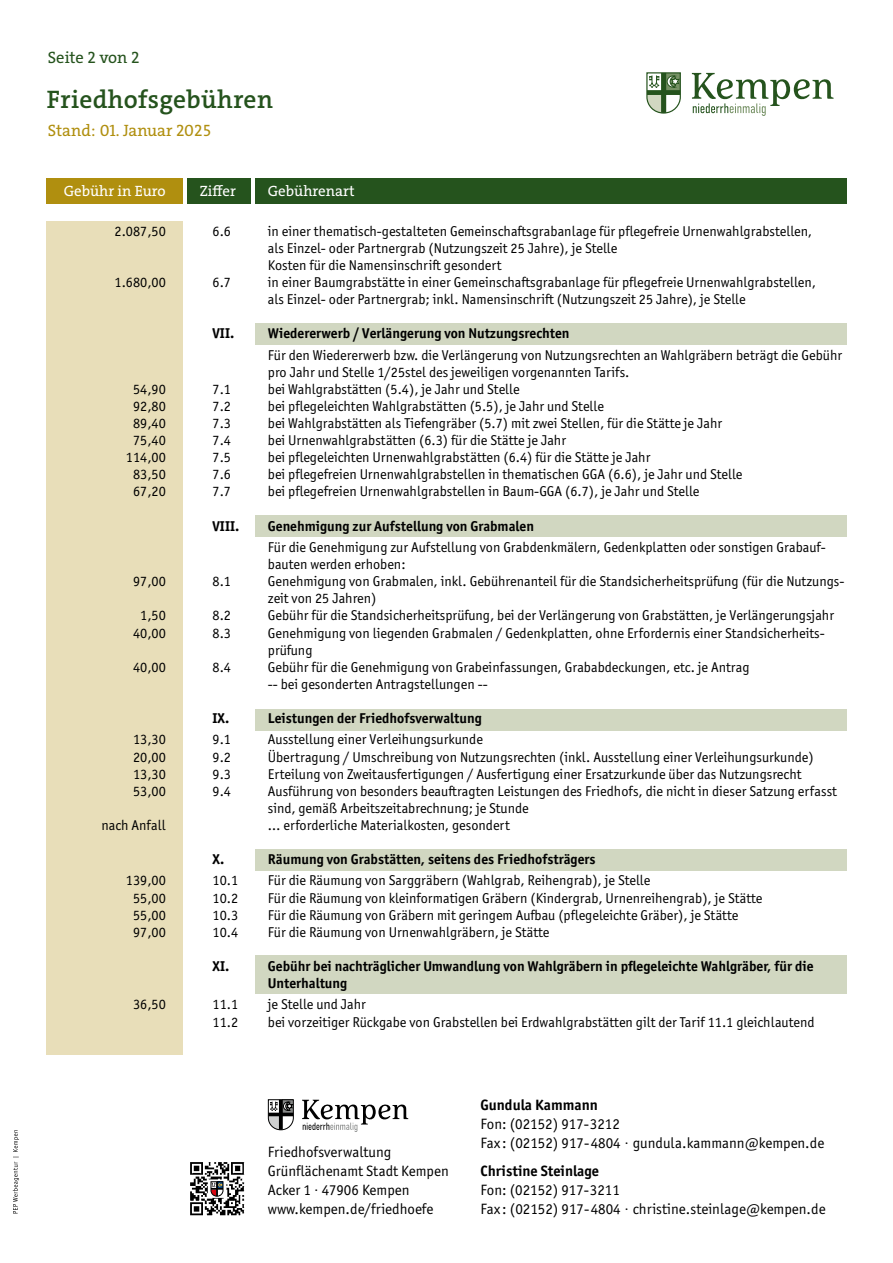
<style>
.page{position:relative;width:893px;height:1263px;background:#fff}
.page>*{position:absolute;margin:0;border:0;box-sizing:border-box;transform-origin:0 0}
.t1{font:600 25.5px "The Serif";letter-spacing:.015em;color:#25531d}
.t2{font:16.5px "The Serif";color:#b08f0f}
.t3{font:16.5px "The Serif";letter-spacing:-.005em;color:#25531d}
.t4{font:15px/19px "Officina Sans ITC Pro";color:#000}
.t5{font:700 15px "Officina Sans ITC Pro";color:#000}
.t6{font:15px "The Serif";color:#fff}
.t7{font:14.25px/17.1px "Officina Sans ITC Pro";color:#000}
.t8{font:700 14.25px/17.1px "Officina Sans ITC Pro";color:#000}
</style>
<div class="page">
<div style="left:47px;top:179px;width:136px;height:25px;background:#b08f0f"></div>
<div style="left:187px;top:179px;width:64px;height:25px;background:#25531d"></div>
<div style="left:255px;top:179px;width:591px;height:25px;background:#25531d"></div>
<div style="left:47px;top:221px;width:136px;height:833px;background:#e8deb9"></div>
<div style="left:255px;top:323px;width:591px;height:21px;background:#d1d7c1"></div>
<div style="left:255px;top:516px;width:591px;height:21px;background:#d1d7c1"></div>
<div style="left:255px;top:956px;width:591px;height:38px;background:#d1d7c1"></div>
<div style="left:255px;top:709px;width:591px;height:21px;background:#d1d7c1"></div>
<div style="left:255px;top:849px;width:591px;height:22px;background:#d1d7c1"></div>
<svg style="left:692px;top:73px;width:142px;height:43px"></svg>
<svg style="left:646px;top:72px;width:35px;height:42px"></svg>
<svg style="left:302px;top:1100px;width:106px;height:32px"></svg>
<svg style="left:267px;top:1099px;width:27px;height:32px"></svg>
<svg style="left:13px;top:1130px;width:6px;height:83px"></svg>
<img style="left:190px;top:1162px;width:54px;height:54px">
<svg style="left:211px;top:1181px;width:12px;height:15px"></svg>
<p class="t3" style="left:48px;top:47px;width:93px">Seite 2 von 2</p>
<h1 class="t1" style="left:47px;top:83px;width:228px">Friedhofsgebühren</h1>
<p class="t2" style="left:48px;top:119px;width:164px">Stand: 01. Januar 2025</p>
<p class="t6" style="left:64px;top:181px;width:103px">Gebühr in Euro</p>
<p class="t6" style="left:200px;top:181px;width:38px">Ziffer</p>
<p class="t6" style="left:268px;top:181px;width:88px">Gebührenart</p>
<p class="t7" style="left:115px;top:222px;width:53px">2.087,50</p>
<p class="t7" style="left:213px;top:222px;width:20px">6.6</p>
<p class="t7" style="left:268px;top:222px;width:546px">in einer thematisch-gestalteten Gemeinschaftsgrabanlage für pflegefreie Urnenwahlgrabstellen, als Einzel- oder Partnergrab (Nutzungszeit 25 Jahre), je Stelle<br>Kosten für die Namensinschrift gesondert</p>
<p class="t7" style="left:115px;top:274px;width:53px">1.680,00</p>
<p class="t7" style="left:213px;top:274px;width:20px">6.7</p>
<p class="t7" style="left:268px;top:274px;width:550px">in einer Baumgrabstätte in einer Gemeinschaftsgrabanlage für pflegefreie Urnenwahlgrabstellen, als Einzel- oder Partnergrab; inkl. Namensinschrift (Nutzungszeit 25 Jahre), je Stelle</p>
<p class="t8" style="left:213px;top:325px;width:23px">VII.</p>
<p class="t8" style="left:268px;top:325px;width:303px">Wiedererwerb / Verlängerung von Nutzungsrechten</p>
<p class="t7" style="left:268px;top:346px;width:576px">Für den Wiedererwerb bzw. die Verlängerung von Nutzungsrechten an Wahlgräbern beträgt die Gebühr pro Jahr und Stelle 1/25stel des jeweiligen vorgenannten Tarifs.</p>
<p class="t7" style="left:133px;top:380px;width:34px">54,90</p>
<p class="t7" style="left:213px;top:380px;width:20px">7.1</p>
<p class="t7" style="left:268px;top:380px;width:253px">bei Wahlgrabstätten (5.4), je Jahr und Stelle</p>
<p class="t7" style="left:133px;top:398px;width:34px">92,80</p>
<p class="t7" style="left:213px;top:398px;width:20px">7.2</p>
<p class="t7" style="left:268px;top:398px;width:338px">bei pflegeleichten Wahlgrabstätten (5.5), je Jahr und Stelle</p>
<p class="t7" style="left:133px;top:415px;width:34px">89,40</p>
<p class="t7" style="left:213px;top:415px;width:20px">7.3</p>
<p class="t7" style="left:268px;top:415px;width:456px">bei Wahlgrabstätten als Tiefengräber (5.7) mit zwei Stellen, für die Stätte je Jahr</p>
<p class="t7" style="left:133px;top:432px;width:34px">75,40</p>
<p class="t7" style="left:213px;top:432px;width:20px">7.4</p>
<p class="t7" style="left:268px;top:432px;width:300px">bei Urnenwahlgrabstätten (6.3) für die Stätte je Jahr</p>
<p class="t7" style="left:126px;top:449px;width:41px">114,00</p>
<p class="t7" style="left:213px;top:449px;width:20px">7.5</p>
<p class="t7" style="left:268px;top:449px;width:384px">bei pflegeleichten Urnenwahlgrabstätten (6.4) für die Stätte je Jahr</p>
<p class="t7" style="left:133px;top:466px;width:34px">83,50</p>
<p class="t7" style="left:213px;top:466px;width:20px">7.6</p>
<p class="t7" style="left:268px;top:466px;width:476px">bei pflegefreien Urnenwahlgrabstellen in thematischen GGA (6.6), je Jahr und Stelle</p>
<p class="t7" style="left:133px;top:483px;width:34px">67,20</p>
<p class="t7" style="left:213px;top:483px;width:20px">7.7</p>
<p class="t7" style="left:268px;top:483px;width:433px">bei pflegefreien Urnenwahlgrabstellen in Baum-GGA (6.7), je Jahr und Stelle</p>
<p class="t8" style="left:213px;top:517px;width:28px">VIII.</p>
<p class="t8" style="left:268px;top:517px;width:268px">Genehmigung zur Aufstellung von Grabmalen</p>
<p class="t7" style="left:268px;top:539px;width:559px">Für die Genehmigung zur Aufstellung von Grabdenkmälern, Gedenkplatten oder sonstigen Grabauf&shy;bauten werden erhoben:</p>
<p class="t7" style="left:133px;top:573px;width:34px">97,00</p>
<p class="t7" style="left:213px;top:573px;width:20px">8.1</p>
<p class="t7" style="left:268px;top:573px;width:578px">Genehmigung von Grabmalen, inkl. Gebührenanteil für die Standsicherheitsprüfung (für die Nutzungs&shy;zeit von 25 Jahren)</p>
<p class="t7" style="left:140px;top:607px;width:27px">1,50</p>
<p class="t7" style="left:213px;top:607px;width:20px">8.2</p>
<p class="t7" style="left:268px;top:607px;width:568px">Gebühr für die Standsicherheitsprüfung, bei der Verlängerung von Grabstätten, je Verlängerungsjahr</p>
<p class="t7" style="left:133px;top:624px;width:34px">40,00</p>
<p class="t7" style="left:213px;top:624px;width:20px">8.3</p>
<p class="t7" style="left:268px;top:624px;width:558px">Genehmigung von liegenden Grabmalen / Gedenkplatten, ohne Erfordernis einer Standsicherheits&shy;prüfung</p>
<p class="t7" style="left:133px;top:658px;width:34px">40,00</p>
<p class="t7" style="left:213px;top:658px;width:20px">8.4</p>
<p class="t7" style="left:268px;top:658px;width:483px">Gebühr für die Genehmigung von Grabeinfassungen, Grababdeckungen, etc. je Antrag -- bei gesonderten Antragstellungen --</p>
<p class="t8" style="left:213px;top:709px;width:18px">IX.</p>
<p class="t8" style="left:268px;top:709px;width:215px">Leistungen der Friedhofsverwaltung</p>
<p class="t7" style="left:133px;top:731px;width:34px">13,30</p>
<p class="t7" style="left:213px;top:731px;width:20px">9.1</p>
<p class="t7" style="left:268px;top:731px;width:217px">Ausstellung einer Verleihungsurkunde</p>
<p class="t7" style="left:133px;top:748px;width:34px">20,00</p>
<p class="t7" style="left:213px;top:748px;width:20px">9.2</p>
<p class="t7" style="left:268px;top:748px;width:547px">Übertragung / Umschreibung von Nutzungsrechten (inkl. Ausstellung einer Verleihungsurkunde)</p>
<p class="t7" style="left:133px;top:765px;width:34px">13,30</p>
<p class="t7" style="left:213px;top:765px;width:20px">9.3</p>
<p class="t7" style="left:268px;top:765px;width:535px">Erteilung von Zweitausfertigungen / Ausfertigung einer Ersatzurkunde über das Nutzungsrecht</p>
<p class="t7" style="left:133px;top:782px;width:34px">53,00</p>
<p class="t7" style="left:213px;top:782px;width:20px">9.4</p>
<p class="t7" style="left:268px;top:782px;width:571px">Ausführung von besonders beauftragten Leistungen des Friedhofs, die nicht in dieser Satzung erfasst sind, gemäß Arbeitszeitabrechnung; je Stunde</p>
<p class="t7" style="left:101px;top:816px;width:66px">nach Anfall</p>
<p class="t7" style="left:268px;top:816px;width:243px">… erforderliche Materialkosten, gesondert</p>
<p class="t8" style="left:213px;top:850px;width:13px">X.</p>
<p class="t8" style="left:268px;top:850px;width:329px">Räumung von Grabstätten, seitens des Friedhofsträgers</p>
<p class="t7" style="left:126px;top:872px;width:41px">139,00</p>
<p class="t7" style="left:213px;top:872px;width:27px">10.1</p>
<p class="t7" style="left:268px;top:872px;width:384px">Für die Räumung von Sarggräbern (Wahlgrab, Reihengrab), je Stelle</p>
<p class="t7" style="left:133px;top:889px;width:34px">55,00</p>
<p class="t7" style="left:213px;top:889px;width:27px">10.2</p>
<p class="t7" style="left:268px;top:889px;width:496px">Für die Räumung von kleinformatigen Gräbern (Kindergrab, Urnenreihengrab), je Stätte</p>
<p class="t7" style="left:133px;top:906px;width:34px">55,00</p>
<p class="t7" style="left:213px;top:906px;width:27px">10.3</p>
<p class="t7" style="left:268px;top:906px;width:472px">Für die Räumung von Gräbern mit geringem Aufbau (pflegeleichte Gräber), je Stätte</p>
<p class="t7" style="left:133px;top:923px;width:34px">97,00</p>
<p class="t7" style="left:213px;top:923px;width:27px">10.4</p>
<p class="t7" style="left:268px;top:923px;width:283px">Für die Räumung von Urnenwahlgräbern, je Stätte</p>
<p class="t8" style="left:213px;top:957px;width:18px">XI.</p>
<p class="t8" style="left:268px;top:957px;width:547px">Gebühr bei nachträglicher Umwandlung von Wahlgräbern in pflegeleichte Wahlgräber, für die<br>Unterhaltung</p>
<p class="t7" style="left:133px;top:996px;width:34px">36,50</p>
<p class="t7" style="left:213px;top:996px;width:27px">11.1</p>
<p class="t7" style="left:268px;top:996px;width:100px">je Stelle und Jahr</p>
<p class="t7" style="left:213px;top:1013px;width:27px">11.2</p>
<p class="t7" style="left:268px;top:1013px;width:548px">bei vorzeitiger Rückgabe von Grabstellen bei Erdwahlgrabstätten gilt der Tarif 11.1 gleichlautend</p>
<p class="t4" style="left:268px;top:1142px;width:182px">Friedhofsverwaltung<br>Grünflächenamt Stadt Kempen<br>Acker 1 · 47906 Kempen www.kempen.de/friedhoefe</p>
<p class="t5" style="left:480px;top:1096px;width:119px">Gundula Kammann</p>
<p class="t4" style="left:480px;top:1114px;width:345px">Fon: (02152) 917-3212<br>Fax: (02152) 917-4804 · gundula.kammann@kempen.de</p>
<p class="t5" style="left:480px;top:1161px;width:120px">Christine Steinlage</p>
<p class="t4" style="left:480px;top:1180px;width:347px">Fon: (02152) 917-3211<br>Fax: (02152) 917-4804 · christine.steinlage@kempen.de</p>
</div>
